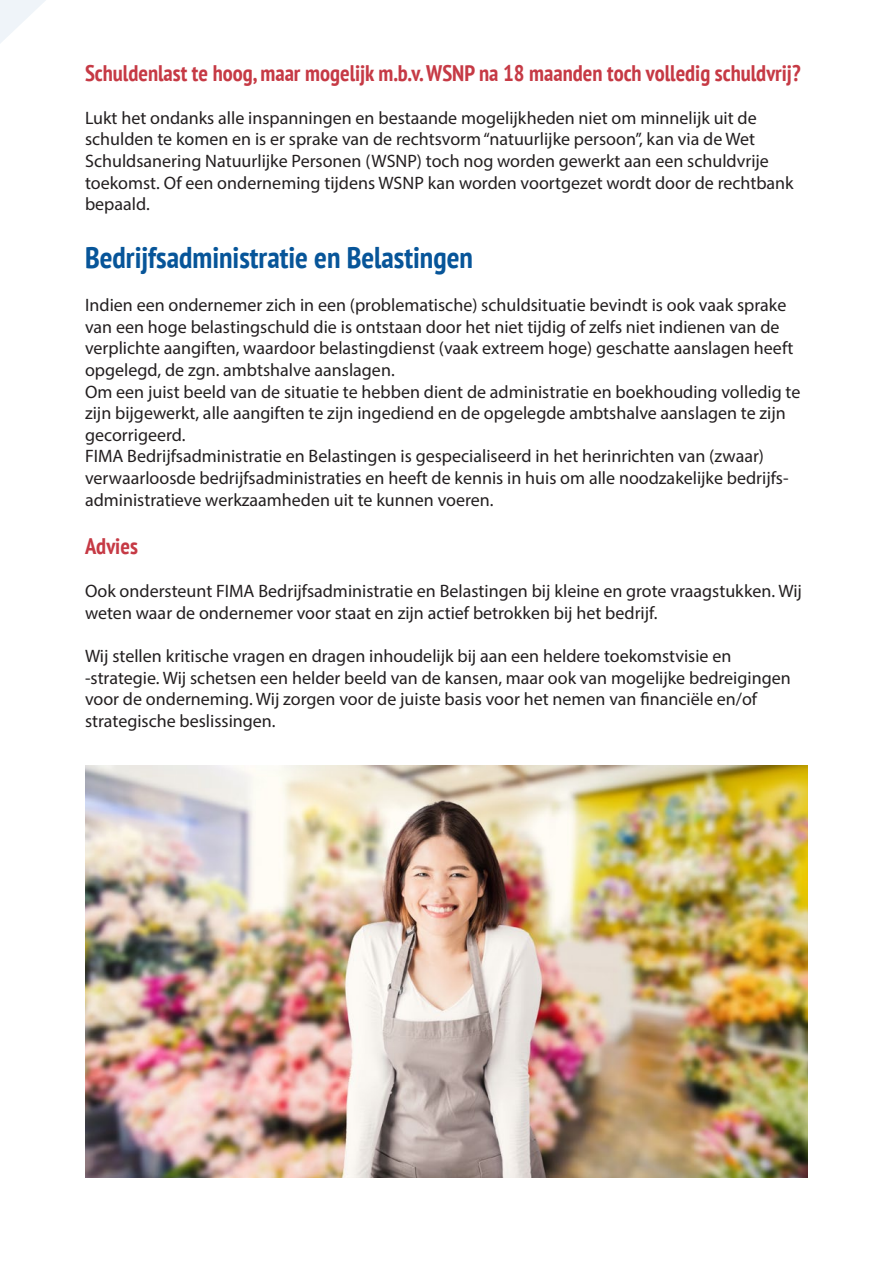
<style>
.page{position:relative;width:893px;height:1263px;background:#fff}
.page>*{position:absolute;margin:0;border:0;box-sizing:border-box;transform-origin:0 0}
.t1{font:700 condensed 30px "PT Sans";color:#075599}
.t2{font:700 condensed 22.5px "PT Sans";color:#c63a45}
.t3{font:18px/21.6px "Myriad Pro";color:#231f20}
</style>
<div class="page">
<svg style="left:0;top:0;width:46px;height:43px;fill:#f0f5f9"></svg>
<img style="left:85px;top:765px;width:723px;height:413px">
<p class="t2" style="left:85px;top:58px;width:717px">Schuldenlast te hoog, maar mogelijk m.b.v. WSNP na 18 maanden toch volledig schuldvrij?</p>
<p class="t3" style="left:85px;top:107px;width:710px">Lukt het ondanks alle inspanningen en bestaande mogelijkheden niet om minnelijk uit de schulden te komen en is er sprake van de rechtsvorm “natuurlijke persoon”, kan via de Wet Schuldsanering Natuurlijke Personen (WSNP) toch nog worden gewerkt aan een schuldvrije toekomst. Of een onderneming tijdens WSNP kan worden voortgezet wordt door de rechtbank bepaald.</p>
<h1 class="t1" style="left:85px;top:237px;width:389px">Bedrijfsadministratie en Belastingen</h1>
<p class="t3" style="left:85px;top:294px;width:717px">Indien een ondernemer zich in een (problematische) schuldsituatie bevindt is ook vaak sprake van een hoge belastingschuld die is ontstaan door het niet tijdig of zelfs niet indienen van de verplichte aangiften, waardoor belastingdienst (vaak extreem hoge) geschatte aanslagen heeft opgelegd, de zgn. ambtshalve aanslagen.<br>Om een juist beeld van de situatie te hebben dient de administratie en boekhouding volledig te zijn bijgewerkt, alle aangiften te zijn ingediend en de opgelegde ambtshalve aanslagen te zijn gecorrigeerd.<br>FIMA Bedrijfsadministratie en Belastingen is gespecialiseerd in het herinrichten van (zwaar) verwaarloosde bedrijfsadministraties en heeft de kennis in huis om alle noodzakelijke bedrijfs&shy;administratieve werkzaamheden uit te kunnen voeren.</p>
<p class="t2" style="left:85px;top:531px;width:54px">Advies</p>
<p class="t3" style="left:85px;top:580px;width:718px">Ook ondersteunt FIMA Bedrijfsadministratie en Belastingen bij kleine en grote vraagstukken. Wij weten waar de ondernemer voor staat en zijn actief betrokken bij het bedrijf.</p>
<p class="t3" style="left:85px;top:645px;width:707px">Wij stellen kritische vragen en dragen inhoudelijk bij aan een heldere toekomstvisie en -strategie. Wij schetsen een helder beeld van de kansen, maar ook van mogelijke bedreigingen voor de onderneming. Wij zorgen voor de juiste basis voor het nemen van financiële en/of strategische beslissingen.</p>
</div>
